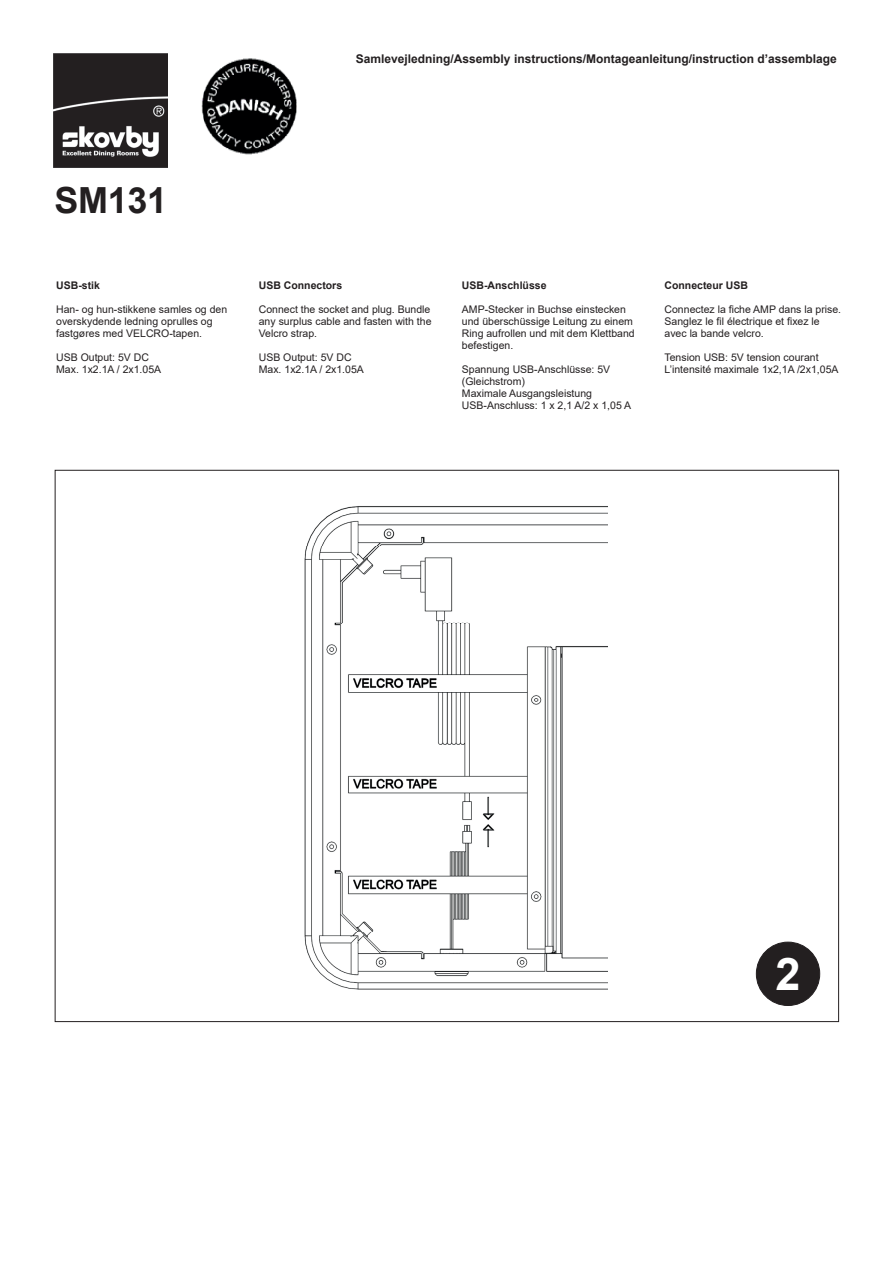
<style>
.page{position:relative;width:893px;height:1263px;background:#fff}
.page>*{position:absolute;margin:0;border:0;box-sizing:border-box;transform-origin:0 0}
.t1{font:700 45px "Arial";color:#fff}
.t2{font:700 36px "Arial";letter-spacing:-.01em;color:#231f20}
.t3{font:700 12px "Arial";color:#231f20}
.t4{font:10.5px/12px "Arial";color:#231f20}
.t5{font:700 10.5px "Arial";color:#231f20}
</style>
<div class="page">
<img style="left:201px;top:58px;width:96px;height:97px">
<img style="left:53px;top:53px;width:114px;height:114px">
<img style="left:304px;top:506px;width:304px;height:484px">
<div style="left:756px;top:942px;width:64px;height:63px;background:#231f20;border-radius:50%"></div>
<div style="left:756px;top:942px;width:64px;height:64px;border:1px solid #231f20;border-radius:50%"></div>
<p class="t3" style="left:356px;top:50px;width:482px">Samlevejledning/Assembly instructions/Montageanleitung/instruction d’assemblage</p>
<h2 class="t2" style="left:54px;top:175px;width:114px">SM131</h2>
<p class="t5" style="left:56px;top:278px;width:45px">USB-stik</p>
<p class="t4" style="left:56px;top:304px;width:172px">Han- og hun-stikkene samles og den overskydende ledning oprulles og fastgøres med VELCRO-tapen.</p>
<p class="t4" style="left:56px;top:352px;width:107px">USB Output: 5V DC<br>Max. 1x2.1A / 2x1.05A</p>
<p class="t5" style="left:259px;top:278px;width:85px">USB Connectors</p>
<p class="t4" style="left:259px;top:304px;width:174px;text-align:justify">Connect the socket and plug. Bundle any surplus cable and fasten with the Velcro strap.</p>
<p class="t4" style="left:259px;top:352px;width:107px">USB Output: 5V DC<br>Max. 1x2.1A / 2x1.05A</p>
<p class="t5" style="left:462px;top:278px;width:86px">USB-Anschlüsse</p>
<p class="t4" style="left:462px;top:304px;width:174px">AMP-Stecker in Buchse einstecken und überschüssige Leitung zu einem<br>Ring aufrollen und mit dem Klettband befestigen.</p>
<p class="t4" style="left:462px;top:364px;width:171px">Spannung USB-Anschlüsse: 5V (Gleichstrom)<br>Maximale Ausgangsleistung<br>USB-Anschluss: 1 x 2,1 A/2 x 1,05 A</p>
<p class="t5" style="left:665px;top:278px;width:85px">Connecteur USB</p>
<p class="t4" style="left:665px;top:304px;width:178px">Connectez la fiche AMP dans la prise.<br>Sanglez le fil électrique et fixez le avec la bande velcro.</p>
<p class="t4" style="left:665px;top:352px;width:175px">Tension USB: 5V tension courant<br>L’intensité maximale 1x2,1A /2x1,05A</p>
<h1 class="t1" style="left:775px;top:942px;width:27px">2</h1>
</div>
